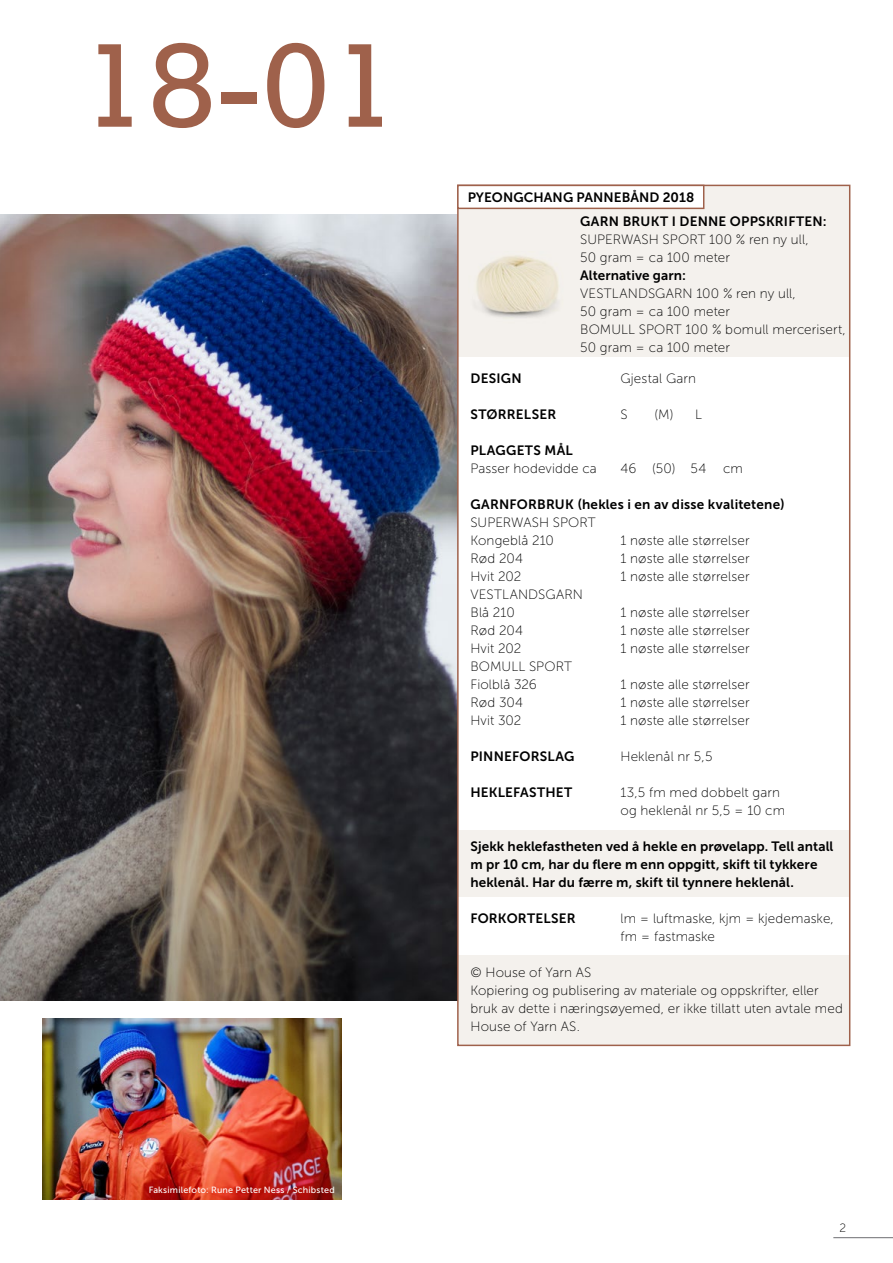
<style>
.page{position:relative;width:893px;height:1263px;background:#fff}
.page>*{position:absolute;margin:0;border:0;box-sizing:border-box;transform-origin:0 0}
.t1{font:121.5px "Rockwell";color:#9f614b}
.INNHOLD{font:13.5px/18px "Museo Sans 100";letter-spacing:.01em;color:#000}
.INNHOLD-2{font:13.5px/18px "Museo Sans 700";letter-spacing:.01em;color:#000}
.INNHOLD-_Opps{font:13.5px "Museo Sans 700";letter-spacing:.005em;color:#000}
.INNHOLD-3{font:13.5px "Museo Sans 700";letter-spacing:.03em;color:#000}
.t2{font:12px "Museo Sans 100";color:#000}
.INNHOLD-_Opps-2{font:9px "Museo Sans 500";letter-spacing:.02em;color:#fff}
</style>
<div class="page">
<hr style="left:833px;top:1237px;width:60px;height:1px;background:#6d6e71">
<img style="left:0;top:214px;width:457px;height:786px">
<div style="left:458px;top:185px;width:392px;height:172px;background:#f4f1ed"></div>
<div style="left:458px;top:955px;width:392px;height:91px;background:#f4f1ed"></div>
<div style="left:458px;top:830px;width:392px;height:67px;background:#f4f1ed"></div>
<div style="left:457px;top:185px;width:247px;height:24px;background:#fff;border:2px solid #9f614b"></div>
<img style="left:476px;top:255px;width:83px;height:63px">
<img style="left:42px;top:1018px;width:300px;height:181px">
<p class="t1" style="left:81px;top:16px;width:318px">18-01</p>
<p class="INNHOLD-_Opps-2" style="left:149px;top:1185px;width:187px">Faksimilefoto: Rune Petter Ness / Schibsted</p>
<p class="INNHOLD-_Opps" style="left:468px;top:190px;width:228px">PYEONGCHANG PANNEBÅND 2018</p>
<p class="INNHOLD-2" style="left:580px;top:212px;width:248px">GARN BRUKT I DENNE OPPSKRIFTEN:</p>
<p class="INNHOLD" style="left:580px;top:230px;width:230px">SUPERWASH SPORT 100 % ren ny ull,</p>
<p class="INNHOLD" style="left:580px;top:248px;width:151px">50 gram = ca 100 meter</p>
<p class="INNHOLD-2" style="left:580px;top:266px;width:107px">Alternative garn:</p>
<p class="INNHOLD" style="left:580px;top:284px;width:217px">VESTLANDSGARN 100 % ren ny ull,</p>
<p class="INNHOLD" style="left:580px;top:302px;width:151px">50 gram = ca 100 meter</p>
<p class="INNHOLD" style="left:580px;top:320px;width:267px">BOMULL SPORT 100 % bomull mercerisert,<br>50 gram = ca 100 meter</p>
<p class="INNHOLD-2" style="left:470px;top:369px;width:53px">DESIGN</p>
<p class="INNHOLD" style="left:620px;top:369px;width:77px">Gjestal Garn</p>
<p class="INNHOLD-2" style="left:470px;top:405px;width:87px">STØRRELSER</p>
<p class="INNHOLD" style="left:620px;top:405px;width:9px">S</p>
<p class="INNHOLD" style="left:654px;top:405px;width:49px">(M) L</p>
<p class="INNHOLD-3" style="left:470px;top:443px;width:104px">PLAGGETS MÅL</p>
<p class="INNHOLD" style="left:470px;top:459px;width:128px">Passer hodevidde ca</p>
<p class="INNHOLD" style="left:620px;top:459px;width:124px">46 (50) 54 cm</p>
<p class="INNHOLD-2" style="left:470px;top:495px;width:316px">GARNFORBRUK (hekles i en av disse kvalitetene)</p>
<p class="INNHOLD" style="left:470px;top:513px;width:127px">SUPERWASH SPORT</p>
<p class="INNHOLD" style="left:470px;top:531px;width:85px">Kongeblå 210</p>
<p class="INNHOLD" style="left:620px;top:531px;width:131px">1 nøste alle størrelser</p>
<p class="INNHOLD" style="left:470px;top:549px;width:54px">Rød 204</p>
<p class="INNHOLD" style="left:620px;top:549px;width:131px">1 nøste alle størrelser</p>
<p class="INNHOLD" style="left:470px;top:567px;width:52px">Hvit 202</p>
<p class="INNHOLD" style="left:620px;top:567px;width:131px">1 nøste alle størrelser</p>
<p class="INNHOLD" style="left:470px;top:585px;width:114px">VESTLANDSGARN</p>
<p class="INNHOLD" style="left:470px;top:603px;width:46px">Blå 210</p>
<p class="INNHOLD" style="left:620px;top:603px;width:131px">1 nøste alle størrelser</p>
<p class="INNHOLD" style="left:470px;top:621px;width:54px">Rød 204</p>
<p class="INNHOLD" style="left:620px;top:621px;width:131px">1 nøste alle størrelser</p>
<p class="INNHOLD" style="left:470px;top:639px;width:52px">Hvit 202</p>
<p class="INNHOLD" style="left:620px;top:639px;width:131px">1 nøste alle størrelser</p>
<p class="INNHOLD" style="left:470px;top:657px;width:103px">BOMULL SPORT</p>
<p class="INNHOLD" style="left:470px;top:675px;width:68px">Fiolblå 326</p>
<p class="INNHOLD" style="left:620px;top:675px;width:131px">1 nøste alle størrelser</p>
<p class="INNHOLD" style="left:470px;top:693px;width:54px">Rød 304</p>
<p class="INNHOLD" style="left:620px;top:693px;width:131px">1 nøste alle størrelser</p>
<p class="INNHOLD" style="left:470px;top:711px;width:52px">Hvit 302</p>
<p class="INNHOLD" style="left:620px;top:711px;width:131px">1 nøste alle størrelser</p>
<p class="INNHOLD-2" style="left:470px;top:747px;width:105px">PINNEFORSLAG</p>
<p class="INNHOLD" style="left:620px;top:747px;width:94px">Heklenål nr 5,5</p>
<p class="INNHOLD-2" style="left:470px;top:783px;width:103px">HEKLEFASTHET</p>
<p class="INNHOLD" style="left:620px;top:783px;width:161px">13,5 fm med dobbelt garn</p>
<p class="INNHOLD" style="left:620px;top:801px;width:166px">og heklenål nr 5,5 = 10 cm</p>
<p class="INNHOLD-2" style="left:470px;top:837px;width:364px">Sjekk heklefastheten ved å hekle en prøvelapp. Tell antall m pr 10 cm, har du flere m enn oppgitt, skift til tykkere heklenål. Har du færre m, skift til tynnere heklenål.</p>
<p class="INNHOLD-2" style="left:470px;top:909px;width:107px">FORKORTELSER</p>
<p class="INNHOLD" style="left:620px;top:909px;width:215px">lm = luftmaske, kjm = kjedemaske,</p>
<p class="INNHOLD" style="left:620px;top:927px;width:96px">fm = fastmaske</p>
<p class="INNHOLD" style="left:470px;top:963px;width:123px">© House of Yarn AS</p>
<p class="INNHOLD" style="left:470px;top:981px;width:374px">Kopiering og publisering av materiale og oppskrifter, eller bruk av dette i næringsøyemed, er ikke tillatt uten avtale med<br>House of Yarn AS.</p>
<p class="t2" style="left:839px;top:1221px;width:8px">2</p>
</div>
